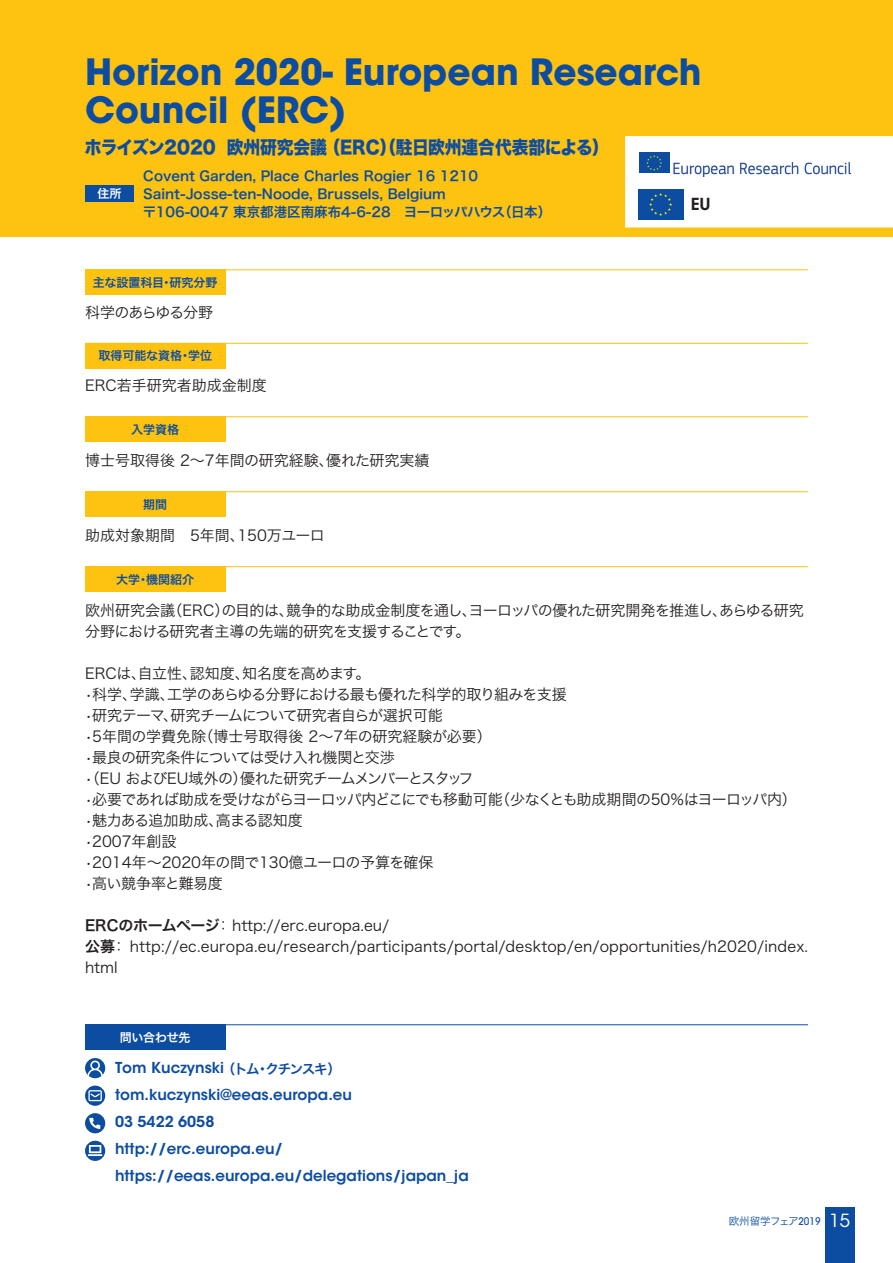
<style>
.page{position:relative;width:893px;height:1263px;background:#fff}
.page>*{position:absolute;margin:0;border:0;box-sizing:border-box;transform-origin:0 0}
.t1{font:700 36px/37.5px "ITC Avant Garde Std";color:#0d4da1}
.t2{font:18px "Hira Kaku Std N W8";letter-spacing:-.005em;color:#0d4da1;scale:.93 1}
.t3{font:600 16.5px "ITC Avant Garde Std";color:#231f20}
.t4{font:15px/21px "Hira Kaku Std N W3";color:#231f20}
.t5{font:600 15px/27px "ITC Avant Garde Std";color:#0d4da1}
.t6{font:15px/21px "Hira Kaku Std N W3";letter-spacing:-.03em;color:#231f20}
.t7{font:15px "Hira Kaku Std N W3";letter-spacing:-.05em;color:#231f20}
.t8{font:15px "Hira Kaku Std N W3";letter-spacing:-.04em;color:#231f20}
.t9{font:15px "Hira Kaku Std N W3";letter-spacing:-.055em;color:#231f20}
.t10{font:15px "Hira Kaku Std N W3";letter-spacing:-.06em;color:#231f20}
.t11{font:15px "Hira Kaku Std N W3";letter-spacing:-.065em;color:#231f20}
.t12{font:13.5px/18px "Hira Kaku Std N W6";color:#0d4da1}
.t13{font:12px "Hira Kaku Std N W6";color:#0d4da1}
.t14{font:12px "Hira Kaku Std N W6";letter-spacing:-.02em;color:#fff}
.t15{font:10.5px "Hira Kaku Std N W3";letter-spacing:-.035em;color:#0d4da1}
.s1{font-family:"Hira Kaku Std N W6"}
.s2{font-family:"Hira Kaku Std N W6";font-weight:400;font-size:13.5px}
.s3{font-family:"ITC Avant Garde Std";font-weight:500;font-stretch:condensed}
.s4{font-family:"ITC Avant Garde Std";font-size:18px;color:#fff}
</style>
<div class="page">
<div style="left:825px;top:1208px;width:30px;height:55px;background:#0d4da1"></div>
<div style="left:0;top:0;width:893px;height:236px;background:#fec210"></div>
<hr style="left:85px;top:269px;width:723px;height:1px;background:#fec210">
<div style="left:85px;top:269px;width:140px;height:26px;background:#fec210"></div>
<hr style="left:85px;top:343px;width:723px;height:1px;background:#fec210">
<div style="left:85px;top:343px;width:140px;height:25px;background:#fec210"></div>
<hr style="left:85px;top:416px;width:723px;height:1px;background:#fec210">
<div style="left:85px;top:416px;width:140px;height:26px;background:#fec210"></div>
<hr style="left:85px;top:491px;width:723px;height:1px;background:#fec210">
<div style="left:85px;top:491px;width:140px;height:26px;background:#fec210"></div>
<hr style="left:85px;top:566px;width:723px;height:1px;background:#fec210">
<div style="left:85px;top:566px;width:140px;height:26px;background:#fec210"></div>
<div style="left:85px;top:186px;width:49px;height:16px;background:#0d4da1"></div>
<hr style="left:85px;top:1024px;width:723px;height:1px;background:#0d4da1">
<div style="left:85px;top:1024px;width:140px;height:26px;background:#0d4da1"></div>
<div style="left:85px;top:1058px;width:20px;height:20px;background:#0d4da1;border-radius:50%"></div>
<svg style="left:87px;top:1060px;width:16px;height:17px"></svg>
<svg style="left:85px;top:1085px;width:20px;height:21px"></svg>
<svg style="left:88px;top:1090px;width:14px;height:11px"></svg>
<div style="left:85px;top:1113px;width:20px;height:20px;background:#0d4da1;border-radius:50%"></div>
<svg style="left:89px;top:1118px;width:11px;height:11px"></svg>
<div style="left:85px;top:1141px;width:20px;height:20px;background:#0d4da1;border-radius:50%"></div>
<svg style="left:88px;top:1145px;width:14px;height:11px"></svg>
<svg style="left:625px;top:136px;width:268px;height:92px"></svg>
<h1 class="t1" style="left:85px;top:53px;width:618px">Horizon 2020- European Research<br>Council (ERC)</h1>
<p class="t2" style="left:85px;top:137px;width:565px">ホライズン2020 欧州研究会議 （ERC）（駐日欧州連合代表部による）</p>
<p class="t14" style="left:97px;top:185px;width:25px">住所</p>
<p class="t12" style="left:143px;top:167px;width:410px">Covent Garden, Place Charles Rogier 16 1210<br>Saint-Josse-ten-Noode, Brussels, Belgium<br>〒106-0047 東京都港区南麻布4-6-28　ヨーロッパハウス（日本）</p>
<p class="t3" style="left:691px;top:193px;width:21px">EU</p>
<p class="t13" style="left:93px;top:273px;width:126px">主な設置科目・研究分野</p>
<p class="t11" style="left:85px;top:301px;width:130px">科学のあらゆる分野</p>
<p class="t13" style="left:98px;top:346px;width:115px">取得可能な資格・学位</p>
<p class="t4" style="left:85px;top:375px;width:183px">ERC若手研究者助成金制度</p>
<p class="t13" style="left:131px;top:420px;width:49px">入学資格</p>
<p class="t4" style="left:85px;top:450px;width:346px">博士号取得後 2～7年間の研究経験、優れた研究実績</p>
<p class="t13" style="left:143px;top:495px;width:25px">期間</p>
<p class="t4" style="left:85px;top:525px;width:241px">助成対象期間　5年間、150万ユーロ</p>
<p class="t13" style="left:116px;top:570px;width:79px">大学・機関紹介</p>
<p class="t6" style="left:85px;top:600px;width:720px">欧州研究会議（ERC）の目的は、競争的な助成金制度を通し、ヨーロッパの優れた研究開発を推進し、あらゆる研究分野における研究者主導の先端的研究を支援することです。</p>
<p class="t4" style="left:85px;top:663px;width:287px">ERCは、自立性、認知度、知名度を高めます。</p>
<p class="t9" style="left:85px;top:683px;width:483px">•科学、学識、工学のあらゆる分野における最も優れた科学的取り組みを支援</p>
<p class="t8" style="left:85px;top:704px;width:359px">•研究テーマ、研究チームについて研究者自らが選択可能</p>
<p class="t4" style="left:85px;top:726px;width:408px">•5年間の学費免除（博士号取得後 2～7年の研究経験が必要）</p>
<p class="t6" style="left:85px;top:747px;width:311px">•最良の研究条件については受け入れ機関と交渉</p>
<p class="t10" style="left:85px;top:767px;width:390px">•（EU およびEU域外の）優れた研究チームメンバーとスタッフ</p>
<p class="t7" style="left:85px;top:788px;width:713px">•必要であれば助成を受けながらヨーロッパ内どこにでも移動可能（少なくとも助成期間の50％はヨーロッパ内）</p>
<p class="t8" style="left:85px;top:809px;width:219px">•魅力ある追加助成、高まる認知度</p>
<p class="t4" style="left:85px;top:831px;width:93px">•2007年創設</p>
<p class="t4" style="left:85px;top:852px;width:350px">•2014年～2020年の間で130億ユーロの予算を確保</p>
<p class="t6" style="left:85px;top:873px;width:139px">•高い競争率と難易度</p>
<p class="t4" style="left:85px;top:915px;width:725px"><span class="s1">ERCのホームページ</span>： http://erc.europa.eu/<br><span class="s1">公募</span>： http://ec.europa.eu/research/participants/portal/desktop/en/opportunities/h2020/index. html</p>
<p class="t14" style="left:120px;top:1028px;width:72px">問い合わせ先</p>
<p class="t5" style="left:115px;top:1054px;width:355px">Tom Kuczynski <span class="s2">（トム・クチンスキ）</span>tom.kuczynski@eeas.europa.eu<br>03 5422 6058<br>http://erc.europa.eu/ https://eeas.europa.eu/delegations/japan_ja</p>
<p class="t15" style="left:729px;top:1213px;width:123px">欧州留学フェア<span class="s3">2019</span> <span class="s4">15</span></p>
</div>
